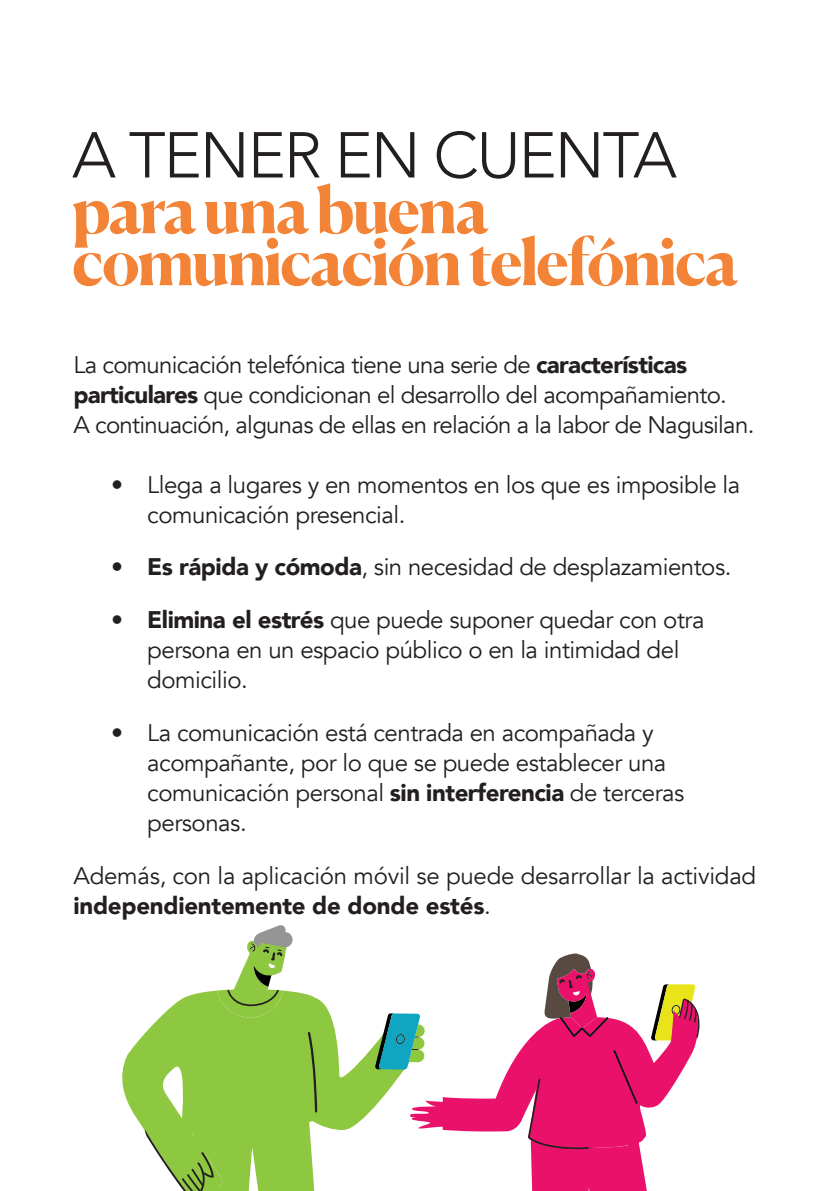
<style>
.page{position:relative;width:840px;height:1191px;background:#fff}
.page>*{position:absolute;margin:0;border:0;box-sizing:border-box;transform-origin:0 0}
.t1{font:700 64px/52px "Canela";letter-spacing:-.03em;color:#f38336}
.t2{font:300 64px "Avenir";letter-spacing:-.03em;color:#231f20}
.t3{font:24px/30px "Avenir";letter-spacing:-.02em;color:#231f20}
.s1{font-weight:900}
</style>
<div class="page">
<svg style="left:122px;top:990px;width:252px;height:141px;fill:#8ec740"></svg>
<svg style="left:217px;top:925px;width:76px;height:92px"></svg>
<svg style="left:145px;top:1030px;width:182px;height:161px;background:#97c953"></svg>
<svg style="left:374px;top:953px;width:326px;height:238px"></svg>
<h1 class="t2" style="left:72px;top:118px;width:606px">A TENER EN CUENTA</h1>
<h1 class="t1" style="left:72px;top:179px;width:667px">para una buena comunicación telefónica</h1>
<p class="t3" style="left:73px;top:350px;width:682px">La comunicación telefónica tiene una serie de <span class="s1">características particulares</span> que condicionan el desarrollo del acompañamiento.<br>A continuación, algunas de ellas en relación a la labor de Nagusilan.</p>
<p class="t3" style="left:147px;top:470px;width:594px;text-indent:-36px">• Llega a lugares y en momentos en los que es imposible la comunicación presencial.</p>
<p class="t3" style="left:111px;top:552px;width:621px"><span class="s1">• Es rápida y cómoda</span>, sin necesidad de desplazamientos.</p>
<p class="t3" style="left:147px;top:605px;width:558px;text-indent:-36px"><span class="s1">• Elimina el estrés</span> que puede suponer quedar con otra persona en un espacio público o en la intimidad del domicilio.</p>
<p class="t3" style="left:147px;top:718px;width:538px;text-indent:-36px">• La comunicación está centrada en acompañada y acompañante, por lo que se puede establecer una comunicación personal <span class="s1">sin interferencia</span> de terceras personas.</p>
<p class="t3" style="left:73px;top:860px;width:684px">Además, con la aplicación móvil se puede desarrollar la actividad <span class="s1">independientemente de donde estés</span>.</p>
</div>
